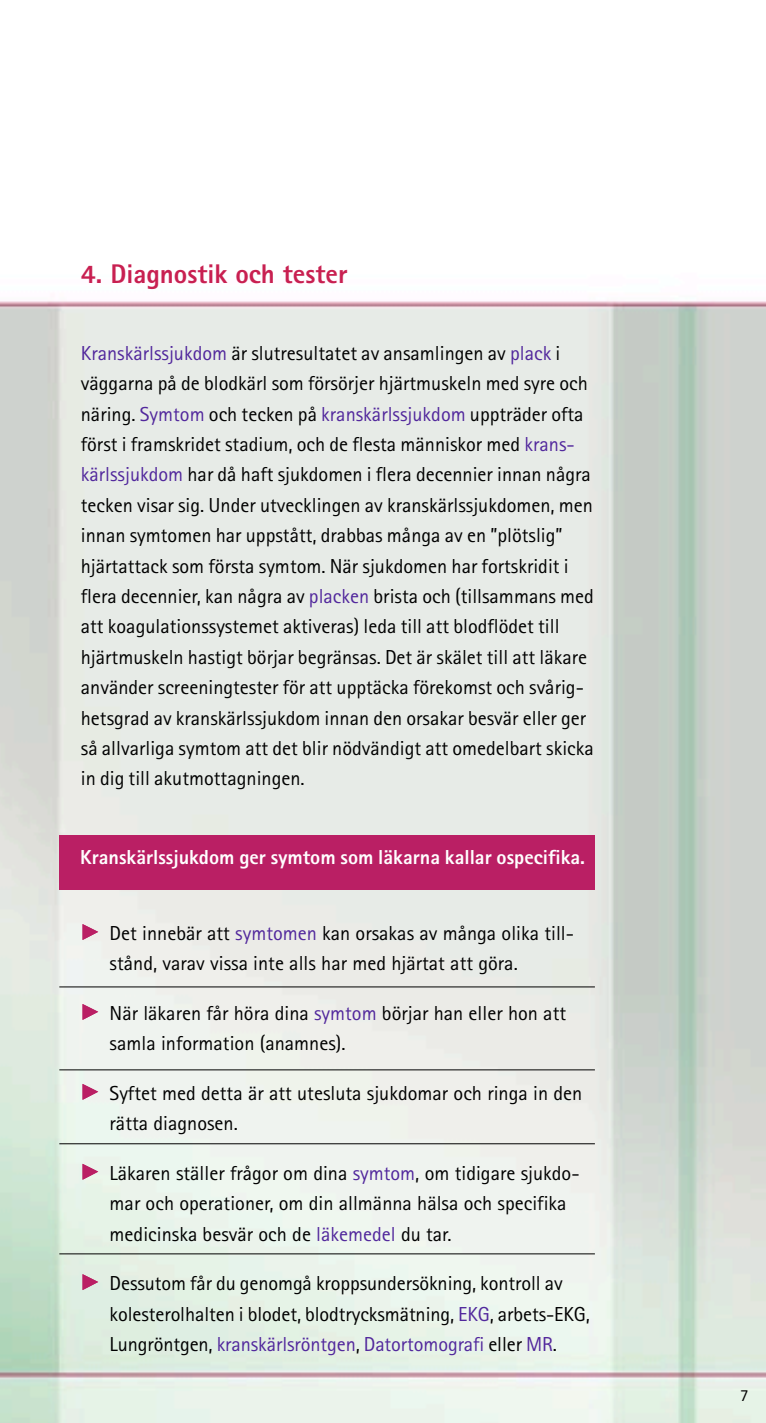
<style>
.page{position:relative;width:766px;height:1423px;background:#fff}
.page>*{position:absolute;margin:0;border:0;box-sizing:border-box;transform-origin:0 0}
.t1{font:800 27px "Rotis Sans Serif";color:#c82051}
.t2{font:20.25px/30.4px "Rotis Sans Serif";color:#000}
.t3{font:800 20.25px "Rotis Sans Serif";color:#fff}
.t4{font:16.88px "Rotis Sans Serif";color:#000}
.s1{color:#51279c}
</style>
<div class="page">
<img style="left:0;top:300px;width:765px;height:1122px">
<div style="left:59px;top:835px;width:535px;height:54px;background:#ba1f64"></div>
<svg style="left:82px;top:1273px;width:16px;height:16px"></svg>
<svg style="left:82px;top:1163px;width:16px;height:16px"></svg>
<svg style="left:82px;top:1083px;width:16px;height:16px"></svg>
<svg style="left:82px;top:1003px;width:16px;height:16px"></svg>
<svg style="left:82px;top:924px;width:16px;height:16px"></svg>
<svg style="left:59px;top:986px;width:536px;height:1px"></svg>
<svg style="left:59px;top:1069px;width:536px;height:1px"></svg>
<svg style="left:59px;top:1143px;width:536px;height:1px"></svg>
<svg style="left:59px;top:1253px;width:536px;height:1px"></svg>
<h1 class="t1" style="left:81px;top:264px;width:268px">4. Diagnostik och tester</h1>
<p class="t2" style="left:81px;top:340px;width:514px"><span class="s1">Kranskärlssjukdom</span> är slutresultatet av ansamlingen av <span class="s1">plack</span> i väggarna på de blodkärl som försörjer hjärtmuskeln med syre och näring. <span class="s1">Symtom</span> och tecken på <span class="s1">kranskärlssjukdom</span> uppträder ofta först i framskridet stadium, och de flesta människor med <span class="s1">krans - kärlssjukdom</span> har då haft sjukdomen i flera decennier innan några tecken visar sig. Under utvecklingen av kranskärlssjukdomen, men innan symtomen har uppstått, drabbas många av en ”plötslig” hjärtattack som första symtom. När sjukdomen har fortskridit i flera decennier, kan några av <span class="s1">placken</span> brista och (tillsammans med att koagulationssystemet aktiveras) leda till att blodflödet till hjärtmuskeln hastigt börjar begränsas. Det är skälet till att läkare använder screeningtester för att upptäcka förekomst och svårig&shy;hetsgrad av kranskärlssjukdom innan den orsakar besvär eller ger så allvarliga symtom att det blir nödvändigt att omedelbart skicka in dig till akutmottagningen.</p>
<p class="t3" style="left:80px;top:850px;width:506px">Kranskärlssjukdom ger symtom som läkarna kallar ospecifika.</p>
<p class="t2" style="left:109px;top:920px;width:466px">Det innebär att <span class="s1">symtomen</span> kan orsakas av många olika till&shy;stånd, varav vissa inte alls har med hjärtat att göra.</p>
<p class="t2" style="left:110px;top:999px;width:458px">När läkaren får höra dina <span class="s1">symtom</span> börjar han eller hon att samla information (anamnes).</p>
<p class="t2" style="left:110px;top:1079px;width:474px">Syftet med detta är att utesluta sjukdomar och ringa in den rätta diagnosen.</p>
<p class="t2" style="left:110px;top:1159px;width:471px">Läkaren ställer frågor om dina <span class="s1">symtom</span>, om tidigare sjukdo&shy;mar och operationer, om din allmänna hälsa och specifika medicinska besvär och de <span class="s1">läkemedel</span> du tar.</p>
<p class="t2" style="left:109px;top:1269px;width:481px">Dessutom får du genomgå kroppsundersökning, kontroll av kolesterolhalten i blodet, blodtrycksmätning, <span class="s1">EKG</span>, arbets-EKG,<br>Lungröntgen, <span class="s1">kranskärlsröntgen</span>, <span class="s1">Datortomografi</span> eller <span class="s1">MR</span>.</p>
<p class="t4" style="left:740px;top:1389px;width:10px">7</p>
</div>
